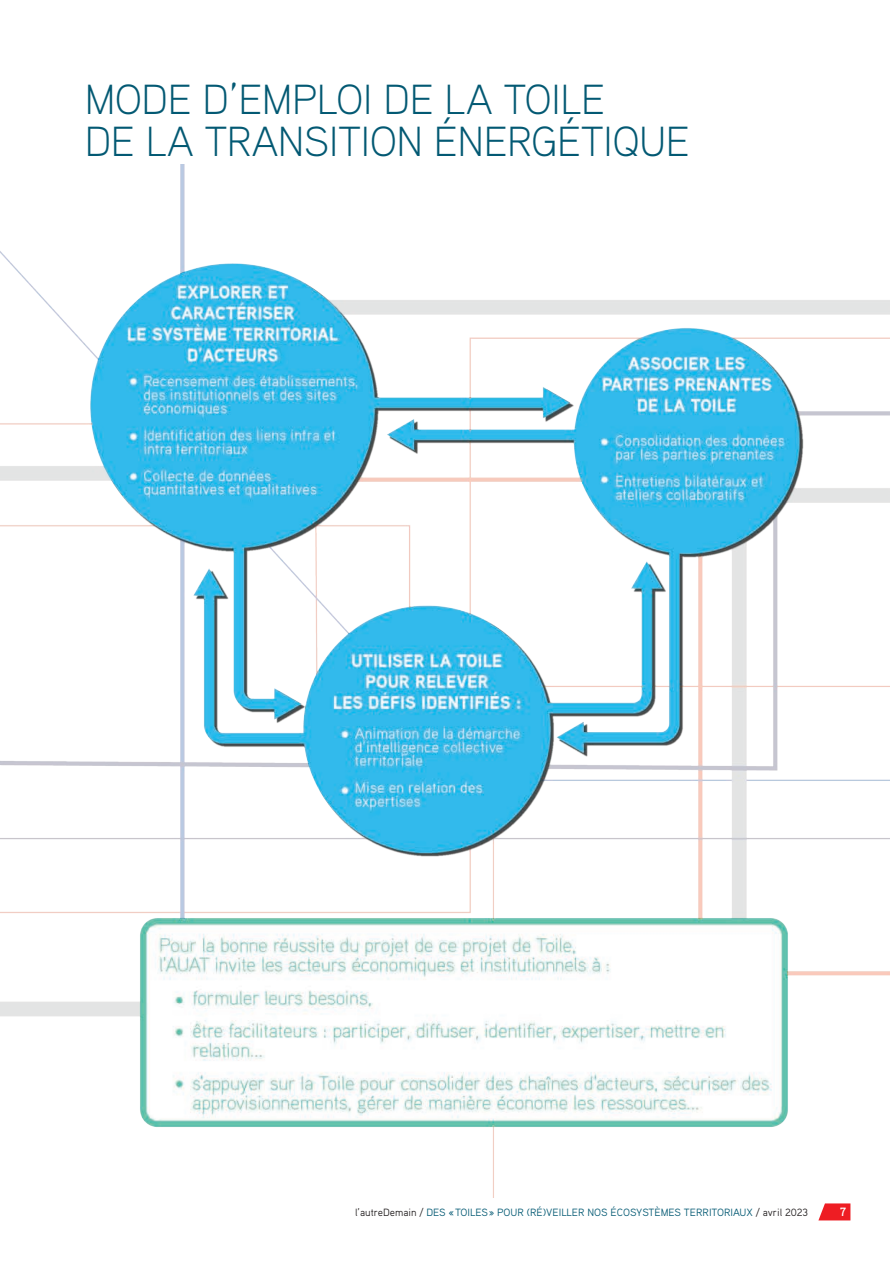
<style>
.page{position:relative;width:893px;height:1263px;background:#fff}
.page>*{position:absolute;margin:0;border:0;box-sizing:border-box;transform-origin:0 0}
.t1{font:300 42px/42px "Aaux Pro OT";color:#035973}
.t2{font:700 12px "Aaux Pro OT";color:#fff}
.t3{font:10.5px "Aaux Pro OT";color:#035973}
.s1{color:#231f20}
</style>
<div class="page">
<svg style="left:818px;top:1203px;width:32px;height:17px"></svg>
<img style="left:0;top:164px;width:890px;height:1033px">
<h1 class="t1" style="left:85px;top:77px;width:606px">MODE D’EMPLOI DE LA TOILE<br>DE LA TRANSITION ÉNERGÉTIQUE</h1>
<p class="t3" style="left:355px;top:1205px;width:454px"><span class="s1">l’autreDemain /</span> DES «TOILES» POUR (RÉ)VEILLER NOS ÉCOSYSTÈMES TERRITORIAUX <span class="s1">/ avril 2023</span></p>
<p class="t2" style="left:840px;top:1204px;width:8px">7</p>
</div>
